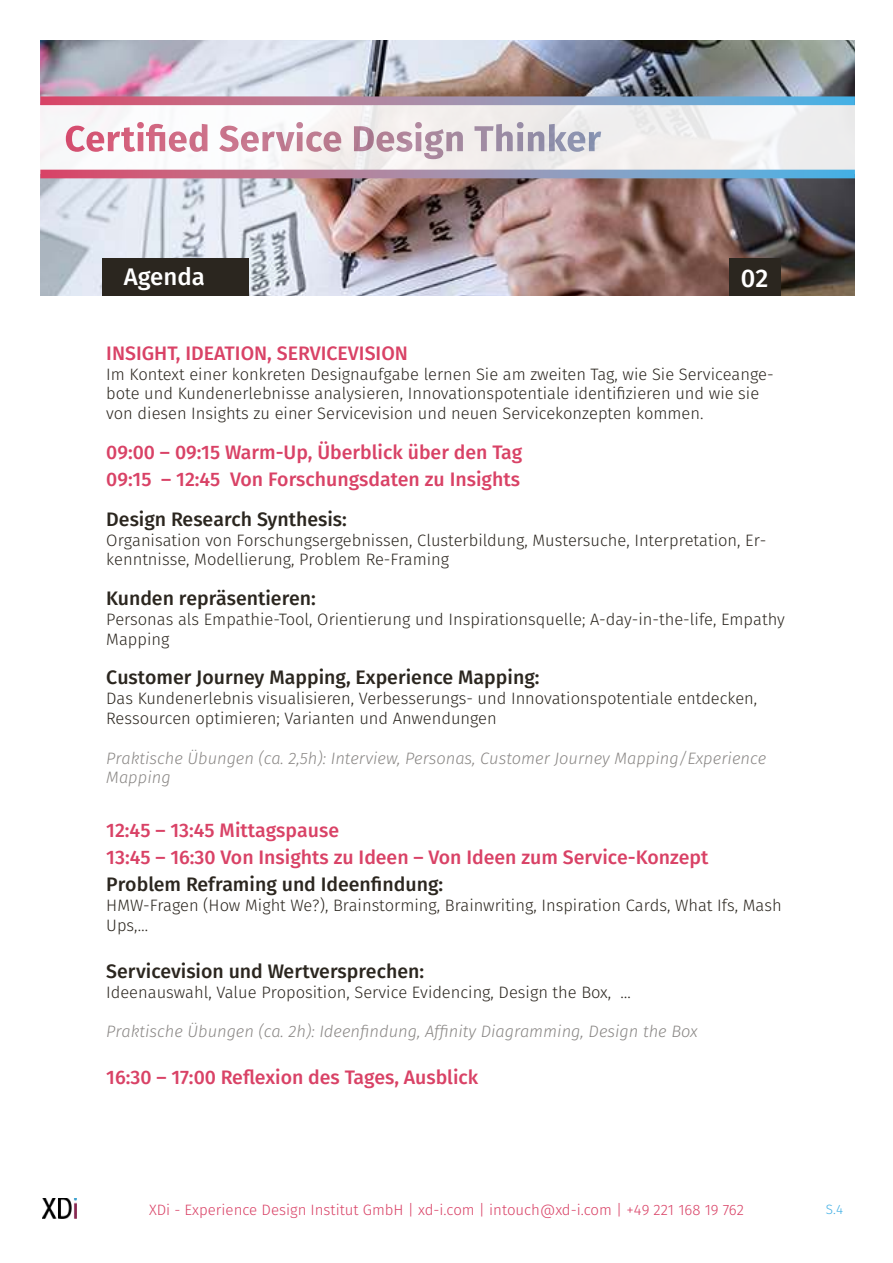
<style>
.page{position:relative;width:893px;height:1263px;background:#fff}
.page>*{position:absolute;margin:0;border:0;box-sizing:border-box;transform-origin:0 0}
.t1{font:500 25.5px "Fira Sans";color:#fff}
.t2{font:500 24px "Fira Sans";color:#fff}
.t3{font:500 19.5px/27px "Fira Sans";color:#d94266}
.t4{font:500 19.5px "Fira Sans";color:#2b261f}
.t5{font:300 16.5px/19.8px "Fira Sans";color:#2b261f}
.t6{font:italic 300 16.5px/19.8px "Fira Sans";color:#8a8785}
.t7{font:300 15px "Fira Sans";color:#d94266}
.t8{font:300 13.5px "Fira Sans";color:#43b0e5}
</style>
<div class="page">
<img style="left:40px;top:40px;width:815px;height:256px">
<svg style="left:40px;top:105px;width:815px;height:65px;fill:#f3f0ef"></svg>
<img style="left:66px;top:126px;width:19px;height:26px">
<img style="left:86px;top:131px;width:18px;height:21px">
<img style="left:108px;top:132px;width:12px;height:19px">
<img style="left:121px;top:127px;width:14px;height:25px">
<img style="left:137px;top:122px;width:7px;height:29px">
<img style="left:146px;top:124px;width:19px;height:27px">
<img style="left:169px;top:131px;width:18px;height:21px">
<img style="left:189px;top:124px;width:18px;height:28px">
<img style="left:219px;top:126px;width:19px;height:26px">
<img style="left:241px;top:131px;width:18px;height:21px">
<img style="left:262px;top:132px;width:33px;height:19px">
<img style="left:296px;top:122px;width:7px;height:29px">
<img style="left:306px;top:131px;width:35px;height:21px">
<img style="left:354px;top:126px;width:20px;height:25px">
<img style="left:376px;top:131px;width:18px;height:21px">
<img style="left:396px;top:131px;width:16px;height:21px">
<img style="left:415px;top:122px;width:7px;height:29px">
<img style="left:424px;top:129px;width:20px;height:30px">
<img style="left:446px;top:131px;width:17px;height:20px">
<img style="left:474px;top:126px;width:19px;height:25px">
<img style="left:496px;top:124px;width:17px;height:27px">
<img style="left:517px;top:122px;width:6px;height:29px">
<img style="left:528px;top:131px;width:16px;height:20px">
<img style="left:549px;top:124px;width:18px;height:27px">
<img style="left:568px;top:131px;width:17px;height:21px">
<img style="left:589px;top:132px;width:12px;height:19px">
<div style="left:102px;top:258px;width:147px;height:38px;background:#2b261f"></div>
<div style="left:729px;top:258px;width:51px;height:38px;background:#2b261f"></div>
<img style="left:40px;top:96px;width:815px;height:9px">
<img style="left:40px;top:170px;width:815px;height:8px">
<img style="left:43px;top:1198px;width:34px;height:20px">
<h2 class="t2" style="left:124px;top:260px;width:82px">Agenda</h2>
<h1 class="t1" style="left:741px;top:260px;width:29px">02</h1>
<p class="t3" style="left:106px;top:341px;width:303px">INSIGHT, IDEATION, SERVICEVISION</p>
<p class="t5" style="left:106px;top:365px;width:669px">Im Kontext einer konkreten Designaufgabe lernen Sie am zweiten Tag, wie Sie Serviceange&shy;bote und Kundenerlebnisse analysieren, Innovationspotentiale identifizieren und wie sie von diesen Insights zu einer Servicevision und neuen Servicekonzepten kommen.</p>
<p class="t3" style="left:106px;top:440px;width:417px">09:00 – 09:15 Warm-Up, Überblick über den Tag<br>09:15 – 12:45 Von Forschungsdaten zu Insights</p>
<p class="t4" style="left:106px;top:505px;width:242px">Design Research Synthesis:</p>
<p class="t5" style="left:106px;top:531px;width:662px">Organisation von Forschungsergebnissen, Clusterbildung, Mustersuche, Interpretation, Er&shy;kenntnisse, Modellierung, Problem Re-Framing</p>
<p class="t4" style="left:106px;top:585px;width:211px">Kunden repräsentieren:</p>
<p class="t5" style="left:106px;top:610px;width:680px">Personas als Empathie-Tool, Orientierung und Inspirationsquelle; A-day-in-the-life, Empathy<br>Mapping</p>
<p class="t4" style="left:106px;top:664px;width:435px">Customer Journey Mapping, Experience Mapping:</p>
<p class="t5" style="left:106px;top:690px;width:652px">Das Kundenerlebnis visualisieren, Verbesserungs- und Innovationspotentiale entdecken,<br>Ressourcen optimieren; Varianten und Anwendungen</p>
<p class="t6" style="left:106px;top:749px;width:661px">Praktische Übungen (ca. 2,5h): Interview, Personas, Customer Journey Mapping/Experience<br>Mapping</p>
<p class="t3" style="left:106px;top:818px;width:604px">12:45 – 13:45 Mittagspause<br>13:45 – 16:30 Von Insights zu Ideen – Von Ideen zum Service-Konzept</p>
<p class="t4" style="left:106px;top:871px;width:338px">Problem Reframing und Ideenfindung:</p>
<p class="t5" style="left:106px;top:897px;width:677px">HMW-Fragen (How Might We?), Brainstorming, Brainwriting, Inspiration Cards, What Ifs, Mash<br>Ups,…</p>
<p class="t4" style="left:106px;top:957px;width:319px">Servicevision und Wertversprechen:</p>
<p class="t5" style="left:106px;top:983px;width:526px">Ideenauswahl, Value Proposition, Service Evidencing, Design the Box, …</p>
<p class="t6" style="left:106px;top:1023px;width:593px">Praktische Übungen (ca. 2h): Ideenfindung, Affinity Diagramming, Design the Box</p>
<p class="t3" style="left:106px;top:1065px;width:373px">16:30 – 17:00 Reflexion des Tages, Ausblick</p>
<p class="t7" style="left:149px;top:1199px;width:596px">XDi - Experience Design Institut GmbH | xd-i.com | intouch@xd-i.com | +49 221 168 19 762</p>
<p class="t8" style="left:826px;top:1200px;width:19px">S.4</p>
</div>
